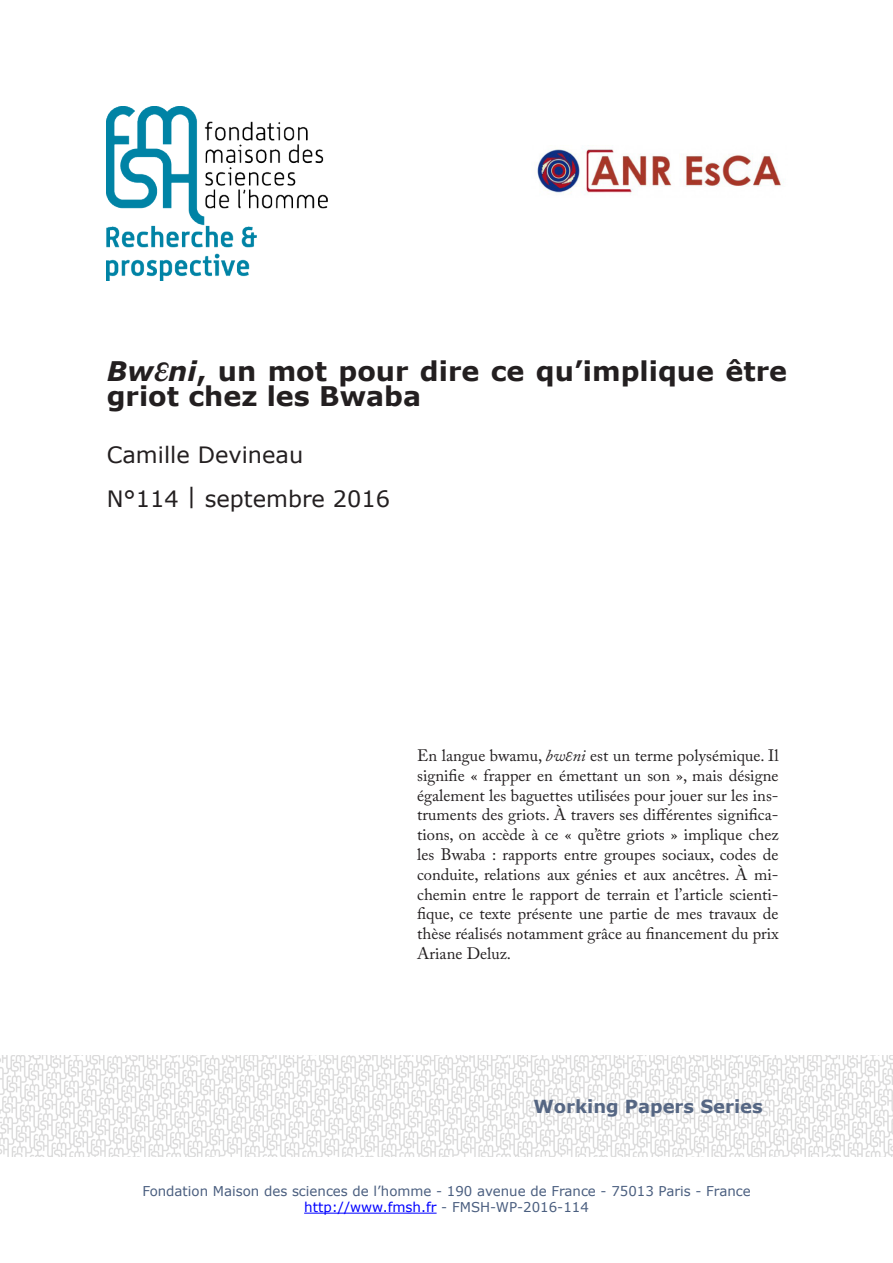
<style>
.page{position:relative;width:893px;height:1263px;background:#fff}
.page>*{position:absolute;margin:0;border:0;box-sizing:border-box;transform-origin:0 0}
.Titre{font:700 27px/25.2px "Verdana";color:#231f20}
.Auteur{font:22.5px "Verdana";color:#231f20}
.t1{font:700 18px "Verdana";color:#556683}
.Texte{font:16.5px/19.8px "Adobe Caslon Pro";color:#231f20;text-align:justify}
.t2{font:13.5px "Verdana";color:#4a5e7f}
.t3{font:13.5px "Verdana";color:#00f}
.s1{font-style:italic}
.s2{font-family:"Adobe Caslon Pro";font-style:italic}
.s3{font-style:italic;font-size:13.5px}
.s4{color:#4a5e7f}
</style>
<div class="page">
<img style="left:0;top:1056px;width:893px;height:101px">
<hr style="left:304px;top:1213px;width:133px;height:1px;background:#00f">
<img style="left:534px;top:148px;width:250px;height:47px">
<img style="left:107px;top:106px;width:221px;height:175px">
<p class="Titre" style="left:107px;top:358px;width:682px"><span class="s1">Bw</span><span class="s2">E</span><span class="s1">ni</span>, un mot pour dire ce qu’implique être griot chez les Bwaba</p>
<p class="Auteur" style="left:107px;top:439px;width:198px">Camille Devineau</p>
<p class="Auteur" style="left:107px;top:483px;width:285px">N°114 | septembre 2016</p>
<p class="Texte" style="left:417px;top:745px;width:363px">En langue bwamu, <span class="s1">bw</span><span class="s3">E</span><span class="s1">ni</span> est un terme polysémique. Il signifie « frapper en émettant un son », mais désigne également les baguettes utilisées pour jouer sur les ins&shy;truments des griots. À travers ses différentes significa&shy;tions, on accède à ce « qu’être griots » implique chez les Bwaba : rapports entre groupes sociaux, codes de conduite, relations aux génies et aux ancêtres. À mi&shy;chemin entre le rapport de terrain et l’article scienti&shy;fique, ce texte présente une partie de mes travaux de thèse réalisés notamment grâce au financement du prix Ariane Deluz.</p>
<p class="t1" style="left:533px;top:1094px;width:231px">Working Papers Series</p>
<p class="t2" style="left:142px;top:1181px;width:610px">Fondation Maison des sciences de l’homme - 190 avenue de France - 75013 Paris - France</p>
<p class="t3" style="left:304px;top:1198px;width:286px">http://www.fmsh.fr <span class="s4">- FMSH-WP-2016-114</span></p>
</div>
